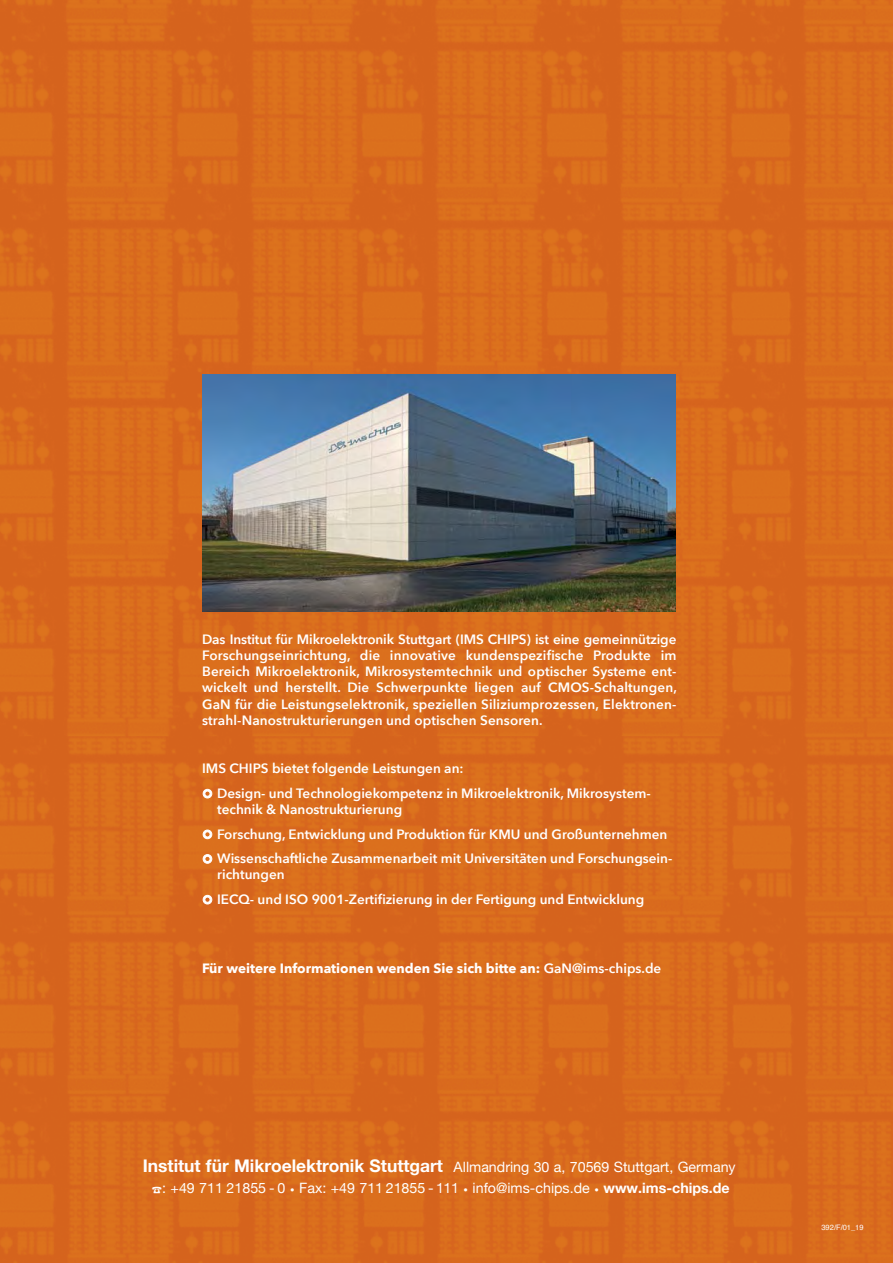
<style>
.page{position:relative;width:893px;height:1263px;background:#fff}
.page>*{position:absolute;margin:0;border:0;box-sizing:border-box;transform-origin:0 0}
.t1{font:14.25px/21.6px "Helvetica Neue";color:#fff;text-align:center}
.t2{font:600 13.5px/16.2px "Avenir Next";color:#fff}
.t3{font:700 13.5px "Avenir Next";color:#fff}
.t4{font:7.5px "Helvetica";color:#fff}
.s1{font-weight:600}
.s2{font-weight:700;font-size:17.4px}
.s3{font-weight:700}
</style>
<div class="page">
<img style="left:0;top:0;width:788px;height:736px">
<img style="left:788px;top:0;width:104px;height:1263px">
<div style="left:0;top:736px;width:789px;height:527px;background:#d96b1d"></div>
<img style="left:202px;top:375px;width:473px;height:237px">
<svg style="left:203px;top:789px;width:9px;height:9px"></svg>
<svg style="left:203px;top:830px;width:9px;height:9px"></svg>
<svg style="left:203px;top:854px;width:9px;height:9px"></svg>
<svg style="left:203px;top:895px;width:9px;height:9px"></svg>
<p class="t2" style="left:202px;top:631px;width:476px;text-align:justify">Das Institut für Mikroelektronik Stuttgart (IMS CHIPS) ist eine gemeinnützige Forschungseinrichtung, die innovative kundenspezifische Produkte im Bereich Mikroelektronik, Mikrosystemtechnik und optischer Systeme ent&shy;wickelt und herstellt. Die Schwerpunkte liegen auf CMOS-Schaltungen, GaN für die Leistungselektronik, speziellen Siliziumprozessen, Elektronen&shy;strahl-Nanostrukturierungen und optischen Sensoren.</p>
<p class="t2" style="left:217px;top:757px;width:435px;line-height:24.6px;text-indent:-15px">IMS CHIPS bietet folgende Leistungen an:<br>Design- und Technologiekompetenz in Mikroelektronik, Mikrosystem-</p>
<p class="t2" style="left:217px;top:798px;width:457px;line-height:24.6px">technik &amp; Nanostrukturierung<br>Forschung, Entwicklung und Produktion für KMU und Großunternehmen<br>Wissenschaftliche Zusammenarbeit mit Universitäten und Forschungsein-</p>
<p class="t2" style="left:217px;top:863px;width:428px;line-height:24.6px">richtungen<br>IECQ- und ISO 9001-Zertifizierung in der Fertigung und Entwicklung</p>
<p class="t3" style="left:202px;top:960px;width:461px">Für weitere Informationen wenden Sie sich bitte an: <span class="s1">GaN@ims-chips.de</span></p>
<p class="t1" style="left:143px;top:1156px;width:594px"><span class="s2">Institut für Mikroelektronik Stuttgart</span> Allmandring 30 a, 70569 Stuttgart, Germany ☎: +49 711 21855 - 0 • Fax: +49 711 21855 - 111 • info@ims-chips.de • <span class="s3">www.ims-chips.de</span></p>
<p class="t4" style="left:821px;top:1224px;width:44px">392/F/01_19</p>
</div>
